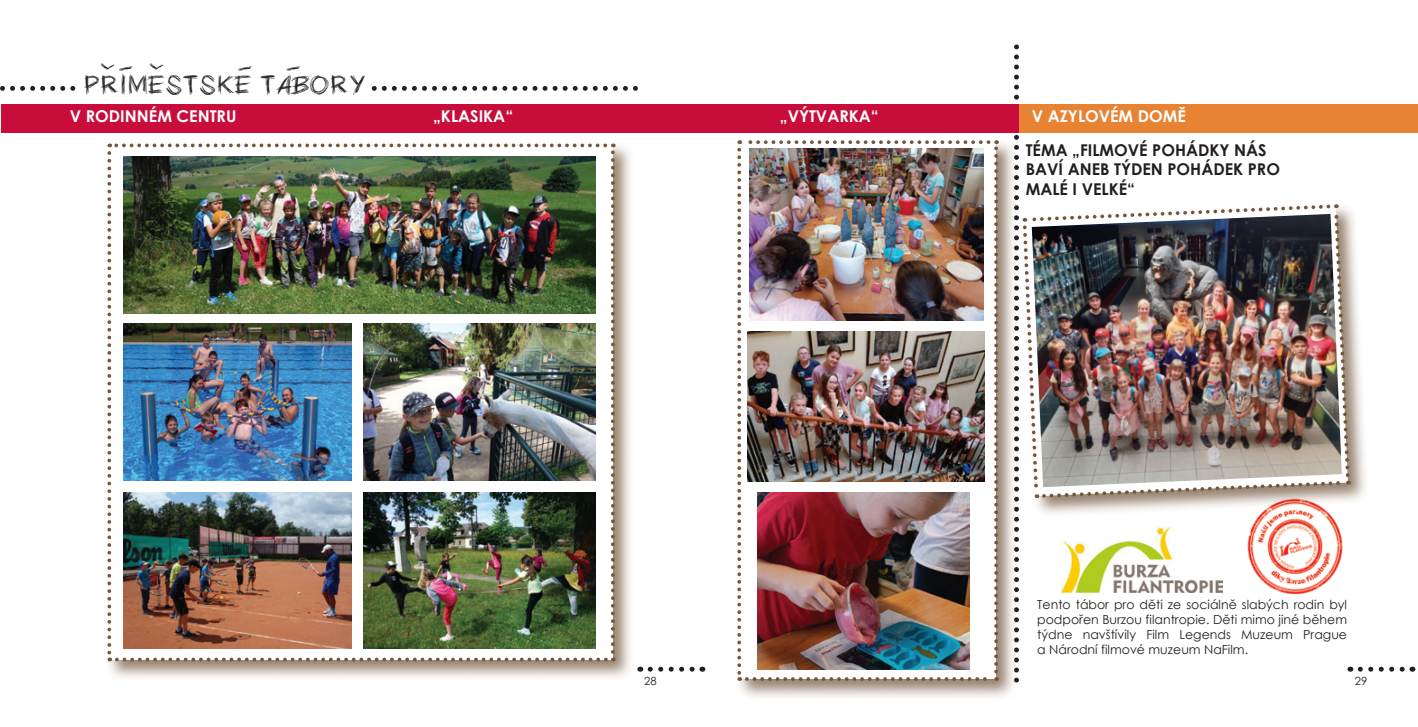
<style>
.page{position:relative;width:1418px;height:727px;background:#fff}
.page>*{position:absolute;margin:0;border:0;box-sizing:border-box;transform-origin:0 0}
.t1{font:25px "PW Chalk";color:#231f20}
.t2{font:700 16.25px/19.5px "Century Gothic";color:#231f20}
.t3{font:700 16.25px "Century Gothic";color:#fff}
.t4{font:12.5px/15px "Century Gothic";color:#231f20;text-align:justify}
.t5{font:11.25px "Century Gothic";color:#231f20}
</style>
<div class="page">
<svg style="left:13px;top:86px;width:623px;height:5px"></svg>
<div style="left:80px;top:73px;width:290px;height:30px;background:#fff"></div>
<svg style="left:650px;top:666px;width:45px;height:5px"></svg>
<svg style="left:1360px;top:666px;width:52px;height:5px"></svg>
<div style="left:105px;top:141px;width:529px;height:540px;background:#73573d;opacity:.75"></div>
<div style="left:109px;top:145px;width:504px;height:514px;background:#fff"></div>
<svg style="left:107px;top:153px;width:4px;height:508px"></svg>
<svg style="left:117px;top:657px;width:497px;height:4px"></svg>
<svg style="left:611px;top:143px;width:3px;height:508px"></svg>
<svg style="left:109px;top:143px;width:496px;height:4px"></svg>
<div style="left:735px;top:138px;width:282px;height:562px;background:#73573d;opacity:.75"></div>
<svg style="left:737px;top:140px;width:261px;height:540px"></svg>
<div style="left:1020px;top:202px;width:349px;height:315px;background:#73573d;opacity:.75"></div>
<svg style="left:149px;top:63px;width:14px;height:7px"></svg>
<svg style="left:101px;top:63px;width:31px;height:8px"></svg>
<svg style="left:238px;top:66px;width:14px;height:5px"></svg>
<svg style="left:286px;top:66px;width:14px;height:5px"></svg>
<svg style="left:1014px;top:57px;width:337px;height:617px"></svg>
<div style="left:1px;top:105px;width:1018px;height:28px;background:#c80d3a"></div>
<div style="left:1019px;top:105px;width:398px;height:28px;background:#e88334"></div>
<img style="left:1031px;top:214px;width:310px;height:273px">
<img style="left:1061px;top:526px;width:161px;height:66px">
<img style="left:124px;top:492px;width:227px;height:156px">
<img style="left:124px;top:324px;width:227px;height:156px">
<img style="left:123px;top:156px;width:472px;height:157px">
<img style="left:364px;top:492px;width:231px;height:156px">
<img style="left:364px;top:324px;width:231px;height:156px">
<img style="left:749px;top:148px;width:234px;height:173px">
<img style="left:748px;top:331px;width:236px;height:150px">
<img style="left:757px;top:492px;width:212px;height:177px">
<h1 class="t1" style="left:85px;top:72px;width:284px">PRIMESTSKE TABORY</h1>
<h2 class="t3" style="left:70px;top:104px;width:168px">V RODINNÉM CENTRU</h2>
<h2 class="t3" style="left:433px;top:104px;width:81px">„KLASIKA“</h2>
<h2 class="t3" style="left:780px;top:104px;width:100px">„VÝTVARKA“</h2>
<h2 class="t3" style="left:1031px;top:104px;width:156px">V AZYLOVÉM DOMĚ</h2>
<h2 class="t2" style="left:1025px;top:139px;width:256px">TÉMA „FILMOVÉ POHÁDKY NÁS<br>BAVÍ ANEB TÝDEN POHÁDEK PRO<br>MALÉ I VELKÉ“</h2>
<p class="t4" style="left:1037px;top:596px;width:311px">Tento tábor pro děti ze sociálně slabých rodin byl podpořen Burzou filantropie. Děti mimo jiné během týdne navštívily Film Legends Muzeum Prague a Národní filmové muzeum NaFilm.</p>
<p class="t5" style="left:644px;top:672px;width:14px">28</p>
<p class="t5" style="left:1354px;top:672px;width:14px">29</p>
</div>
